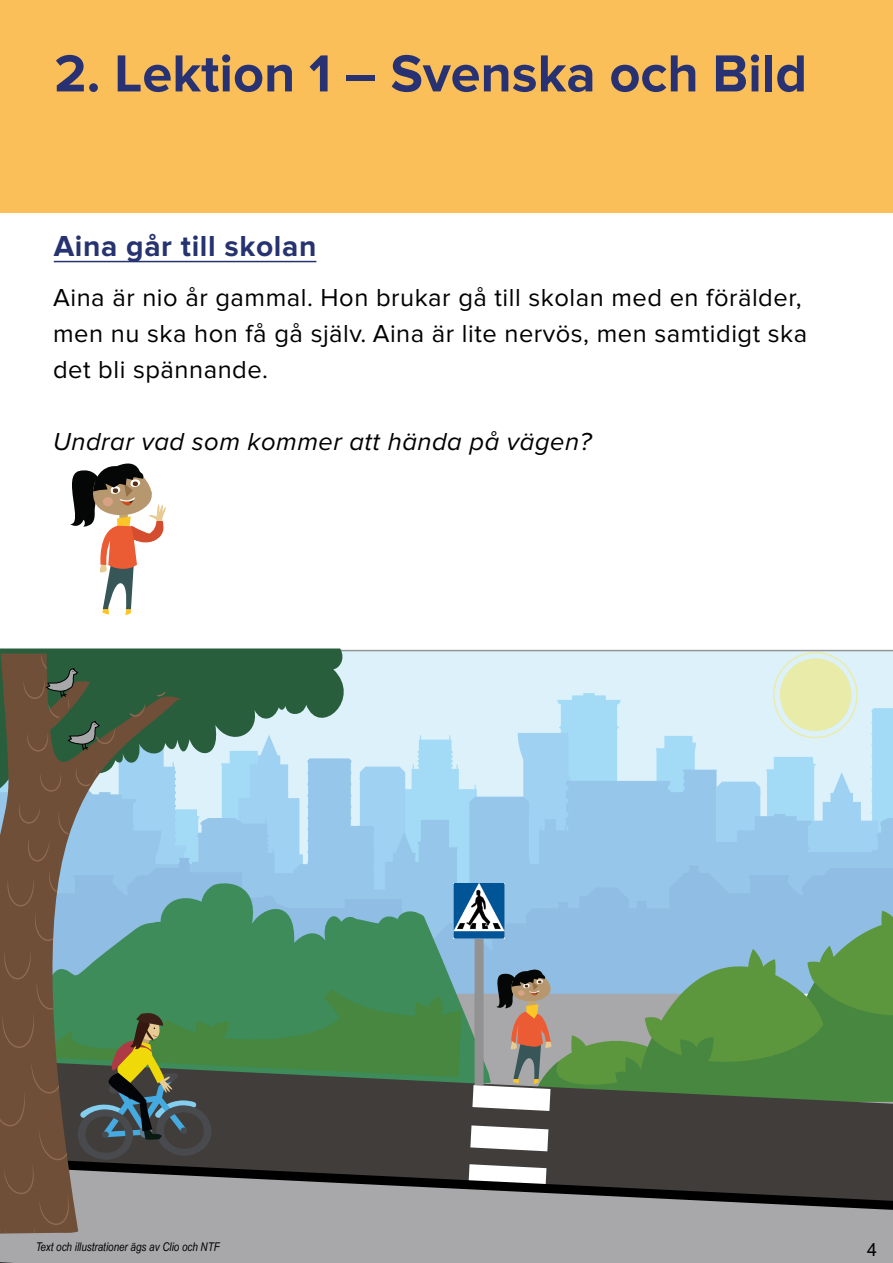
<style>
.page{position:relative;width:893px;height:1263px;background:#fff}
.page>*{position:absolute;margin:0;border:0;box-sizing:border-box;transform-origin:0 0}
.t1{font:700 54px "Proxima Nova";color:#283272}
.t2{font:700 30px "Proxima Nova";letter-spacing:.02em;color:#263370}
.t3{font:25.5px/36px "Proxima Nova";letter-spacing:.02em;color:#000}
.t4{font:italic 25.5px "Proxima Nova";letter-spacing:.02em;color:#000}
.t5{font:18px "Arial";color:#000}
.t6{font:italic 12px "Arial Narrow";color:#000}
</style>
<div class="page">
<div style="left:0;top:0;width:893px;height:213px;background:#fbbf5a"></div>
<hr style="left:54px;top:261px;width:262px;height:1px;background:#263370">
<svg style="left:70px;top:463px;width:96px;height:152px"></svg>
<div style="left:364px;top:650px;width:529px;height:43px;background:#ddf1fb"></div>
<svg style="left:364px;top:693px;width:529px;height:65px;background:#d3edf9"></svg>
<svg style="left:364px;top:722px;width:517px;height:36px;background:#cdeaf9"></svg>
<svg style="left:181px;top:758px;width:712px;height:100px;background:#a5d3f1"></svg>
<svg style="left:491px;top:858px;width:402px;height:107px;background:#92c2e7"></svg>
<svg style="left:533px;top:910px;width:360px;height:55px;background:#89b8d0"></svg>
<svg style="left:181px;top:842px;width:310px;height:218px;background:#7ab4bc"></svg>
<div style="left:462px;top:1060px;width:431px;height:80px;background:#403d3b"></div>
<svg style="left:470px;top:1125px;width:78px;height:15px"></svg>
<svg style="left:0;top:1140px;width:893px;height:123px;background:#818182"></svg>
<div style="left:475px;top:933px;width:9px;height:152px;background:#929292"></div>
<svg style="left:0;top:648px;width:364px;height:157px;background:#81a9a5"></svg>
<svg style="left:0;top:653px;width:181px;height:581px;background:#788f92"></svg>
<svg style="left:127px;top:699px;width:18px;height:18px"></svg>
<svg style="left:152px;top:665px;width:29px;height:32px"></svg>
<svg style="left:40px;top:772px;width:21px;height:20px"></svg>
<svg style="left:76px;top:766px;width:21px;height:20px"></svg>
<svg style="left:19px;top:803px;width:21px;height:21px"></svg>
<svg style="left:58px;top:811px;width:22px;height:23px"></svg>
<svg style="left:28px;top:837px;width:22px;height:25px"></svg>
<svg style="left:49px;top:870px;width:21px;height:23px"></svg>
<svg style="left:7px;top:877px;width:27px;height:29px"></svg>
<svg style="left:35px;top:912px;width:27px;height:29px"></svg>
<svg style="left:472px;top:965px;width:421px;height:146px;background:#6c9065"></svg>
<div style="left:518px;top:990px;width:7px;height:6px;background:#d7a285;border-radius:50%"></div>
<div style="left:780px;top:658px;width:71px;height:73px;background:#e9eca9;border-radius:50%"></div>
<div style="left:773px;top:652px;width:85px;height:86px;border:2px solid #e9ecaa;border-radius:50%"></div>
<svg style="left:0;top:950px;width:462px;height:283px;background:#586e55"></svg>
<img style="left:453px;top:883px;width:52px;height:55px">
<svg style="left:24px;top:648px;width:91px;height:104px;background:#4a5a40"></svg>
<h1 class="t1" style="left:54px;top:42px;width:754px">2. Lektion 1 – Svenska och Bild</h1>
<p class="t2" style="left:54px;top:229px;width:264px">Aina går till skolan</p>
<p class="t3" style="left:53px;top:280px;width:756px">Aina är nio år gammal. Hon brukar gå till skolan med en förälder, men nu ska hon få gå själv. Aina är lite nervös, men samtidigt ska det bli spännande.</p>
<p class="t4" style="left:53px;top:429px;width:540px">Undrar vad som kommer att hända på vägen?</p>
<p class="t6" style="left:36px;top:1238px;width:186px">Text och illustrationer ägs av Clio och NTF</p>
<p class="t5" style="left:867px;top:1238px;width:12px">4</p>
</div>
